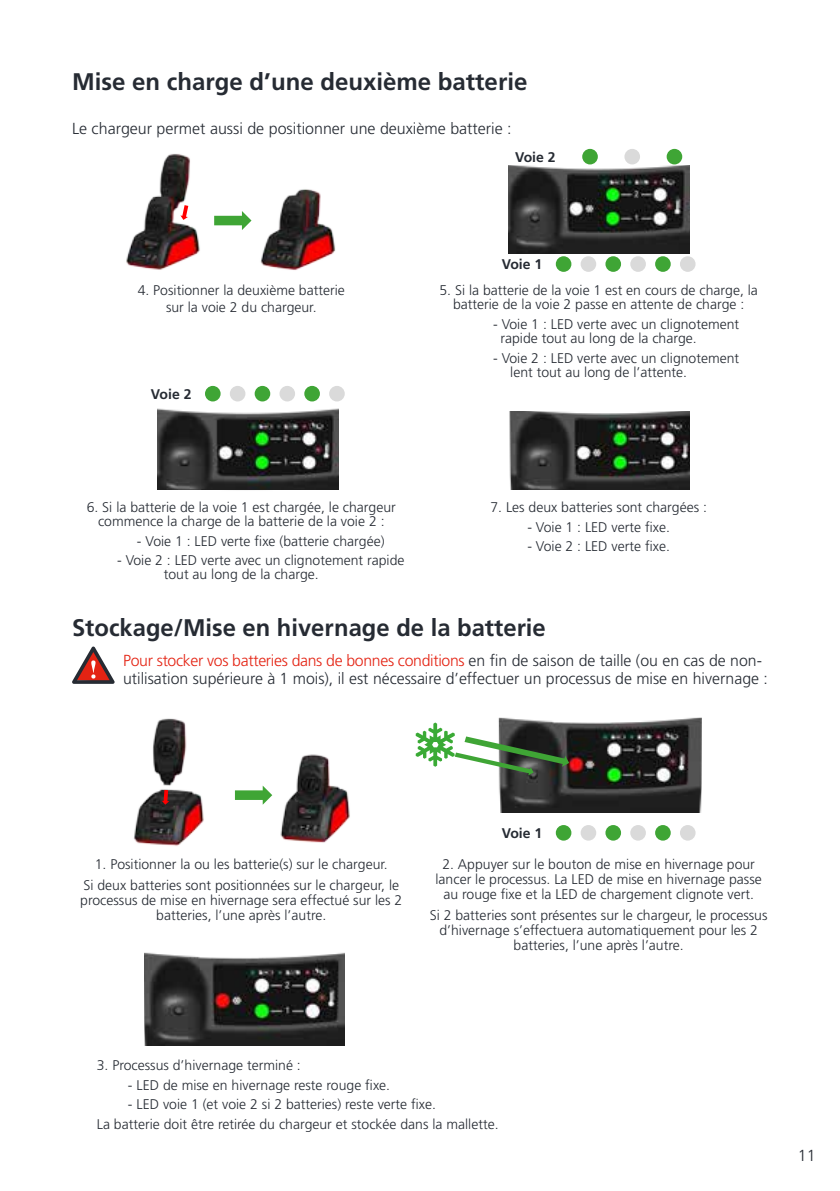
<style>
.page{position:relative;width:840px;height:1191px;background:#fff}
.page>*{position:absolute;margin:0;border:0;box-sizing:border-box;transform-origin:0 0}
.t1{font:700 24px "Frutiger Pro";color:#262b33}
.t2{font:300 16px/18px "Frutiger Pro";color:#262b33}
.t3{font:300 14px/14px "Frutiger Pro";color:#262b33;text-align:center}
.t4{font:700 14px "Frutiger Pro";color:#262b33}
.s1{color:#e42313}
</style>
<div class="page">
<svg style="left:72px;top:646px;width:43px;height:38px"></svg>
<div style="left:205px;top:386px;width:15px;height:15px;background:#3fa535;border-radius:50%"></div>
<div style="left:254px;top:386px;width:16px;height:15px;background:#3fa535;border-radius:50%"></div>
<div style="left:304px;top:386px;width:16px;height:15px;background:#3fa535;border-radius:50%"></div>
<div style="left:230px;top:386px;width:15px;height:15px;background:#dadada;border-radius:50%"></div>
<div style="left:279px;top:386px;width:16px;height:15px;background:#dadada;border-radius:50%"></div>
<div style="left:329px;top:386px;width:15px;height:15px;background:#dadada;border-radius:50%"></div>
<img style="left:126px;top:154px;width:74px;height:116px">
<img style="left:260px;top:189px;width:76px;height:81px">
<svg style="left:214px;top:211px;width:37px;height:19px"></svg>
<svg style="left:180px;top:205px;width:8px;height:15px"></svg>
<div style="left:555px;top:256px;width:16px;height:16px;background:#3fa535;border-radius:50%"></div>
<div style="left:605px;top:256px;width:15px;height:16px;background:#3fa535;border-radius:50%"></div>
<div style="left:654px;top:256px;width:16px;height:16px;background:#3fa535;border-radius:50%"></div>
<div style="left:580px;top:256px;width:16px;height:16px;background:#dadada;border-radius:50%"></div>
<div style="left:630px;top:256px;width:15px;height:16px;background:#dadada;border-radius:50%"></div>
<div style="left:679px;top:256px;width:16px;height:16px;background:#dadada;border-radius:50%"></div>
<div style="left:582px;top:149px;width:15px;height:15px;background:#3fa535;border-radius:50%"></div>
<div style="left:624px;top:149px;width:15px;height:15px;background:#dadada;border-radius:50%"></div>
<div style="left:666px;top:149px;width:16px;height:15px;background:#3fa535;border-radius:50%"></div>
<div style="left:555px;top:825px;width:16px;height:15px;background:#3fa535;border-radius:50%"></div>
<div style="left:605px;top:825px;width:15px;height:15px;background:#3fa535;border-radius:50%"></div>
<div style="left:654px;top:825px;width:16px;height:15px;background:#3fa535;border-radius:50%"></div>
<div style="left:580px;top:825px;width:16px;height:15px;background:#dadada;border-radius:50%"></div>
<div style="left:630px;top:825px;width:15px;height:15px;background:#dadada;border-radius:50%"></div>
<div style="left:679px;top:825px;width:16px;height:15px;background:#dadada;border-radius:50%"></div>
<img style="left:134px;top:718px;width:70px;height:128px">
<img style="left:280px;top:754px;width:70px;height:89px">
<svg style="left:235px;top:785px;width:37px;height:19px"></svg>
<img style="left:157px;top:489px;width:181px;height:1px">
<svg style="left:162px;top:790px;width:7px;height:14px"></svg>
<img style="left:508px;top:166px;width:181px;height:87px">
<img style="left:498px;top:717px;width:203px;height:95px">
<svg style="left:415px;top:722px;width:154px;height:53px"></svg>
<img style="left:157px;top:399px;width:181px;height:90px">
<img style="left:509px;top:411px;width:180px;height:78px">
<img style="left:144px;top:952px;width:200px;height:93px">
<h1 class="t1" style="left:72px;top:68px;width:456px">Mise en charge d’une deuxième batterie</h1>
<p class="t2" style="left:72px;top:120px;width:441px">Le chargeur permet aussi de positionner une deuxième batterie :</p>
<p class="t4" style="left:515px;top:149px;width:42px">Voie 2</p>
<p class="t4" style="left:501px;top:256px;width:42px">Voie 1</p>
<p class="t3" style="left:138px;top:282px;width:208px;line-height:16.8px">4. Positionner la deuxième batterie sur la voie 2 du chargeur.</p>
<p class="t3" style="left:439px;top:284px;width:320px">5. Si la batterie de la voie 1 est en cours de charge, la batterie de la voie 2 passe en attente de charge :</p>
<p class="t3" style="left:500px;top:317px;width:240px;text-align:left;text-indent:-7px">- Voie 1 : LED verte avec un clignotement rapide tout au long de la charge.</p>
<p class="t3" style="left:510px;top:351px;width:230px;text-align:left;text-indent:-17px">- Voie 2 : LED verte avec un clignotement lent tout au long de l’attente.</p>
<p class="t4" style="left:151px;top:386px;width:42px">Voie 2</p>
<p class="t3" style="left:87px;top:500px;width:310px">6. Si la batterie de la voie 1 est chargée, le chargeur commence la charge de la batterie de la voie 2 :</p>
<p class="t3" style="left:137px;top:534px;width:249px">- Voie 1 : LED verte fixe (batterie chargée)</p>
<p class="t3" style="left:164px;top:553px;width:242px;text-align:left;text-indent:-47px">- Voie 2 : LED verte avec un clignotement rapide tout au long de la charge.</p>
<p class="t3" style="left:490px;top:500px;width:218px">7. Les deux batteries sont chargées :</p>
<p class="t3" style="left:527px;top:520px;width:144px">- Voie 1 : LED verte fixe.</p>
<p class="t3" style="left:527px;top:539px;width:144px">- Voie 2 : LED verte fixe.</p>
<h1 class="t1" style="left:72px;top:614px;width:475px">Stockage/Mise en hivernage de la batterie</h1>
<p class="t2" style="left:123px;top:651px;width:646px"><span class="s1">Pour stocker vos batteries dans de bonnes conditions</span> en fin de saison de taille (ou en cas de non&shy;utilisation supérieure à 1 mois), il est nécessaire d’effectuer un processus de mise en hivernage :</p>
<p class="t3" style="left:83px;top:854px;width:317px;line-height:20.6px">1. Positionner la ou les batterie(s) sur le chargeur.<br>Si deux batteries sont positionnées sur le chargeur, le</p>
<p class="t3" style="left:80px;top:892px;width:323px;line-height:15px">processus de mise en hivernage sera effectué sur les 2 batteries, l’une après l’autre.</p>
<p class="t4" style="left:501px;top:825px;width:42px">Voie 1</p>
<p class="t3" style="left:435px;top:857px;width:327px;line-height:15px">2. Appuyer sur le bouton de mise en hivernage pour lancer le processus. La LED de mise en hivernage passe au rouge fixe et la LED de chargement clignote vert.</p>
<p class="t3" style="left:429px;top:907px;width:339px;line-height:15px">Si 2 batteries sont présentes sur le chargeur, le processus d’hivernage s’effectuera automatiquement pour les 2 batteries, l’une après l’autre.</p>
<p class="t3" style="left:97px;top:1058px;width:205px">3. Processus d’hivernage terminé :</p>
<p class="t3" style="left:128px;top:1077px;width:263px">- LED de mise en hivernage reste rouge fixe.</p>
<p class="t3" style="left:97px;top:1094px;width:403px;line-height:19.6px;text-align:left;text-indent:31px">- LED voie 1 (et voie 2 si 2 batteries) reste verte fixe.<br>La batterie doit être retirée du chargeur et stockée dans la mallette.</p>
<p class="t2" style="left:797px;top:1146px;width:19px">11</p>
</div>
